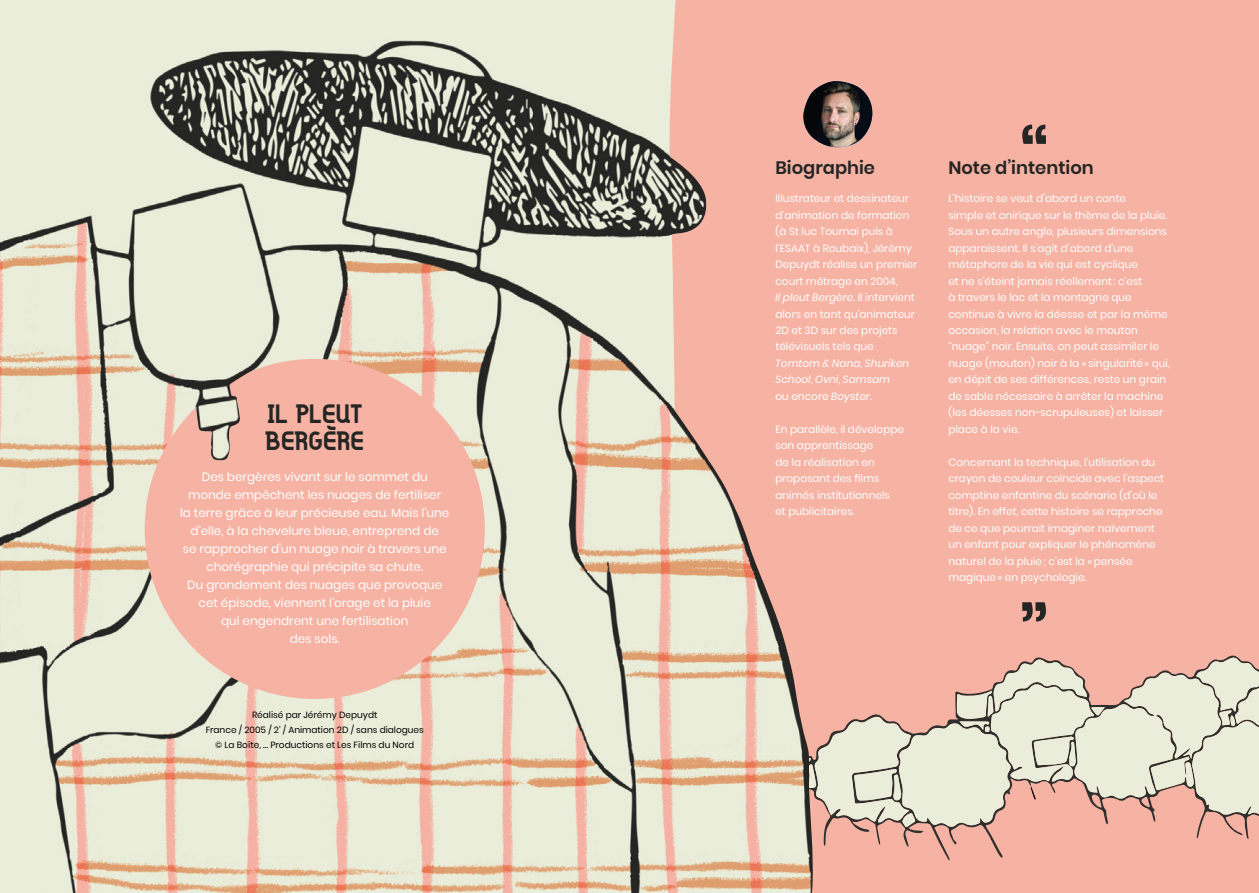
<style>
.page{position:relative;width:1259px;height:893px;background:#fff}
.page>*{position:absolute;margin:0;border:0;box-sizing:border-box;transform-origin:0 0}
.t1{font:26.7px/27px "Gilbert Bold Preview 2";color:#252624}
.t2{font:600 18px "Poppins";color:#252624}
.t3{font:12px/18px "Poppins";color:#fff;text-align:center}
.t4{font:10.5px/16.5px "Poppins";color:#fff}
.t5{font:9px/15px "Poppins";color:#000;text-align:center}
.s1{font-style:italic}
</style>
<div class="page">
<div style="left:581px;top:0;width:678px;height:893px;background:#f6b3a4"></div>
<img style="left:0;top:0;width:664px;height:893px">
<svg style="left:664px;top:0;width:12px;height:400px;fill:#eaedda"></svg>
<img style="left:608px;top:136px;width:99px;height:145px">
<svg style="left:823px;top:655px;width:426px;height:205px"></svg>
<svg style="left:815px;top:657px;width:444px;height:170px"></svg>
<img style="left:635px;top:400px;width:180px;height:493px">
<img style="left:803px;top:81px;width:69px;height:66px">
<svg style="left:1022px;top:125px;width:24px;height:19px"></svg>
<svg style="left:1022px;top:602px;width:24px;height:19px"></svg>
<div style="left:145px;top:359px;width:340px;height:340px;background:#f6b3a4;border-radius:50%"></div>
<svg style="left:327px;top:426px;width:8px;height:4px"></svg>
<img style="left:149px;top:350px;width:119px;height:111px">
<h1 class="t1" style="left:265px;top:397px;width:100px">IL PLEUT<br>BERGÈRE</h1>
<p class="t3" style="left:180px;top:468px;width:271px">Des bergères vivant sur le sommet du monde empêchent les nuages de fertiliser<br>la terre grâce à leur précieuse eau. Mais l’une d’elle, à la chevelure bleue, entreprend de<br>se rapprocher d’un nuage noir à travers une chorégraphie qui précipite sa chute.<br>Du grondement des nuages que provoque cet épisode, viennent l’orage et la pluie<br>qui engendrent une fertilisation<br>des sols.</p>
<p class="t5" style="left:206px;top:708px;width:220px">Réalisé par Jérémy Depuydt<br>France / 2005 / 2' / Animation 2D / sans dialogues © La Boîte, … Productions et Les Films du Nord</p>
<h2 class="t2" style="left:775px;top:157px;width:101px">Biographie</h2>
<h2 class="t2" style="left:948px;top:157px;width:147px">Note d’intention</h2>
<p class="t4" style="left:775px;top:190px;width:144px">Illustrateur et dessinateur d’animation de formation (à St luc Tournai puis à l’ESAAT à Roubaix), Jérémy<br>Depuydt réalise un premier court métrage en 2004,<br><span class="s1">Il pleut Bergère</span>. Il intervient alors en tant qu’animateur<br>2D et 3D sur des projets télévisuels tels que<br><span class="s1">Tomtom &amp; Nana</span>, <span class="s1">Shuriken<br>School</span>, <span class="s1">Ovni</span>, <span class="s1">Samsam<br></span>ou encore <span class="s1">Boyster</span>.</p>
<p class="t4" style="left:775px;top:421px;width:130px">En parallèle, il développe son apprentissage<br>de la réalisation en proposant des films animés institutionnels<br>et publicitaires.</p>
<p class="t4" style="left:948px;top:190px;width:223px">L’histoire se veut d’abord un conte<br>simple et onirique sur le thème de la pluie.<br>Sous un autre angle, plusieurs dimensions apparaissent. Il s’agit d’abord d’une métaphore de la vie qui est cyclique<br>et ne s’éteint jamais réellement: c’est<br>à travers le lac et la montagne que continue à vivre la déesse et par la même occasion, la relation avec le mouton “nuage” noir. Ensuite, on peut assimiler le nuage (mouton) noir à la «singularité» qui, en dépit de ses différences, reste un grain de sable nécessaire à arrêter la machine (les déesses non-scrupuleuses) et laisser place à la vie.</p>
<p class="t4" style="left:948px;top:454px;width:217px">Concernant la technique, l’utilisation du crayon de couleur coïncide avec l’aspect comptine enfantine du scénario (d’où le titre). En effet, cette histoire se rapproche de ce que pourrait imaginer naïvement un enfant pour expliquer le phénomène naturel de la pluie; c’est la «pensée magique» en psychologie.</p>
</div>
